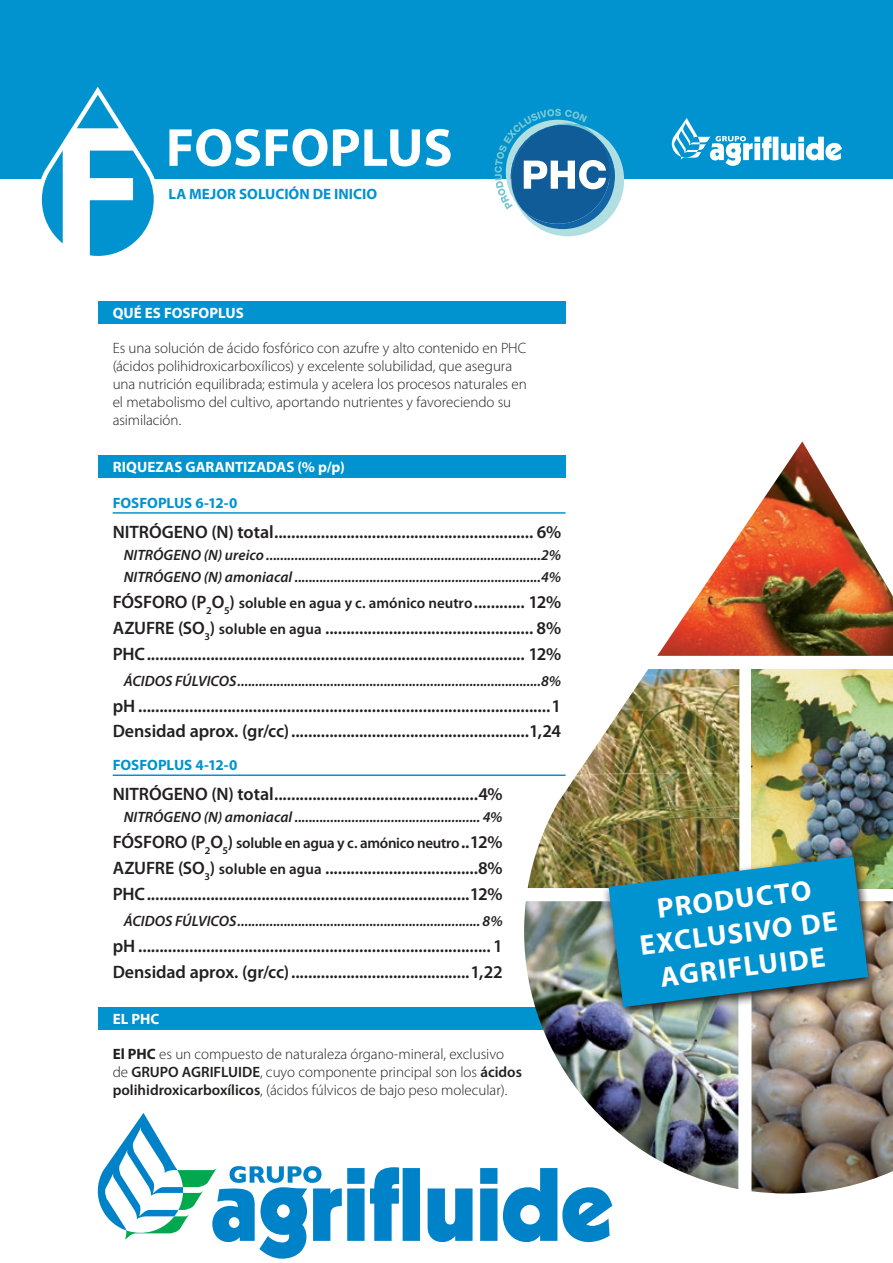
<style>
.page{position:relative;width:893px;height:1263px;background:#fff}
.page>*{position:absolute;margin:0;border:0;box-sizing:border-box;transform-origin:0 0}
.t1{font:700 54px "Myriad Pro";color:#fff}
.t2{font:700 28.5px/34.2px "Myriad Pro";color:#fff;text-align:center}
.t3{font:600 18px "Myriad Pro";letter-spacing:-.005em;color:#231f20}
.t4{font:italic 600 15px "Myriad Pro";color:#231f20}
.t5{font:300 15px/18px "Myriad Pro";color:#231f20}
.t6{font:600 15px "Myriad Pro";letter-spacing:-.01em;color:#231f20}
.t7{font:700 15px "Myriad Pro";color:#0093d0}
.t8{font:700 15px "Myriad Pro";letter-spacing:.005em;color:#fff}
.s1{font-size:18px}
.s2{font-size:15px}
.s3{font-weight:700}
.s4{font-weight:600}
</style>
<div class="page">
<div style="left:98px;top:1007px;width:468px;height:23px;background:#0093d0"></div>
<hr style="left:113px;top:512px;width:453px;height:2px;background:#0093d0">
<hr style="left:113px;top:774px;width:453px;height:2px;background:#0093d0">
<div style="left:98px;top:301px;width:468px;height:23px;background:#0093d0"></div>
<div style="left:98px;top:455px;width:468px;height:22px;background:#0093d0"></div>
<div style="left:0;top:0;width:893px;height:179px;background:#0093d0"></div>
<svg style="left:98px;top:1113px;width:514px;height:146px"></svg>
<svg style="left:672px;top:118px;width:170px;height:48px"></svg>
<img style="left:751px;top:901px;width:142px;height:292px">
<img style="left:751px;top:669px;width:142px;height:219px">
<img style="left:528px;top:669px;width:211px;height:219px">
<img style="left:657px;top:441px;width:236px;height:215px">
<img style="left:524px;top:901px;width:214px;height:288px">
<img style="left:602px;top:852px;width:277px;height:167px">
<img style="left:609px;top:857px;width:259px;height:150px">
<svg style="left:41px;top:87px;width:114px;height:169px"></svg>
<svg style="left:494px;top:109px;width:130px;height:127px"></svg>
<p class="t1" style="left:166px;top:112px;width:288px">FOSFOPLUS</p>
<p class="t7" style="left:169px;top:184px;width:210px">LA MEJOR SOLUCIÓN DE INICIO</p>
<p class="t8" style="left:113px;top:303px;width:133px">QUÉ ES FOSFOPLUS</p>
<p class="t5" style="left:113px;top:339px;width:416px">Es una solución de ácido fosfórico con azufre y alto contenido en PHC (ácidos polihidroxicarboxílicos) y excelente solubilidad, que asegura una nutrición equilibrada; estimula y acelera los procesos naturales en el metabolismo del cultivo, aportando nutrientes y favoreciendo su asimilación.</p>
<p class="t8" style="left:113px;top:457px;width:234px">RIQUEZAS GARANTIZADAS (% p/p)</p>
<p class="t7" style="left:113px;top:493px;width:126px">FOSFOPLUS 6-12-0</p>
<p class="t3" style="left:113px;top:520px;width:450px">NITRÓGENO (N) total............................................................. 6%</p>
<p class="t4" style="left:124px;top:545px;width:439px">NITRÓGENO (N) ureico .............................................................................2%</p>
<p class="t4" style="left:124px;top:568px;width:439px">NITRÓGENO (N) amoniacal .....................................................................4%</p>
<p class="t6" style="left:113px;top:594px;width:450px"><span class="s1">FÓSFORO (P</span><sub>2</sub><span class="s1">O</span><sub>5</sub><span class="s1">)</span> soluble en agua y c. amónico neutro<span class="s1">............ 12%</span></p>
<p class="t3" style="left:113px;top:616px;width:450px">AZUFRE (SO<sub>3</sub>) <span class="s2">soluble en agua</span> ................................................. 8%</p>
<p class="t3" style="left:113px;top:642px;width:450px">PHC......................................................................................... 12%</p>
<p class="t4" style="left:124px;top:671px;width:439px">ÁCIDOS FÚLVICOS.....................................................................................8%</p>
<p class="t3" style="left:113px;top:694px;width:450px">pH .................................................................................................1</p>
<p class="t3" style="left:113px;top:720px;width:450px">Densidad aprox. (gr/cc)........................................................1,24</p>
<p class="t7" style="left:113px;top:755px;width:126px">FOSFOPLUS 4-12-0</p>
<p class="t3" style="left:113px;top:783px;width:391px">NITRÓGENO (N) total................................................4%</p>
<p class="t4" style="left:124px;top:808px;width:381px">NITRÓGENO (N) amoniacal .................................................... 4%</p>
<p class="t6" style="left:113px;top:834px;width:391px"><span class="s1">FÓSFORO (P</span><sub>2</sub><span class="s1">O</span><sub>5</sub><span class="s1">)</span> soluble en agua y c. amónico neutro<span class="s1">..12%</span></p>
<p class="t3" style="left:113px;top:857px;width:392px">AZUFRE (SO<sub>3</sub>) <span class="s2">soluble en agua</span> ....................................8%</p>
<p class="t3" style="left:113px;top:882px;width:391px">PHC............................................................................12%</p>
<p class="t4" style="left:124px;top:911px;width:381px">ÁCIDOS FÚLVICOS.................................................................... 8%</p>
<p class="t3" style="left:113px;top:934px;width:392px">pH ...................................................................................1</p>
<p class="t3" style="left:113px;top:960px;width:392px">Densidad aprox. (gr/cc)..........................................1,22</p>
<p class="t8" style="left:113px;top:1009px;width:48px">EL PHC</p>
<p class="t5" style="left:113px;top:1045px;width:411px"><span class="s3">El PHC</span> es un compuesto de naturaleza órgano-mineral, exclusivo de <span class="s4">GRUPO AGRIFLUIDE</span>, cuyo componente principal son los <span class="s4">ácidos polihidroxicarboxílicos</span>, (ácidos fúlvicos de bajo peso molecular).</p>
<p class="t2" style="left:634px;top:893px;width:200px;rotate:-7deg">PRODUCTO<br>EXCLUSIVO DE<br>AGRIFLUIDE</p>
</div>
